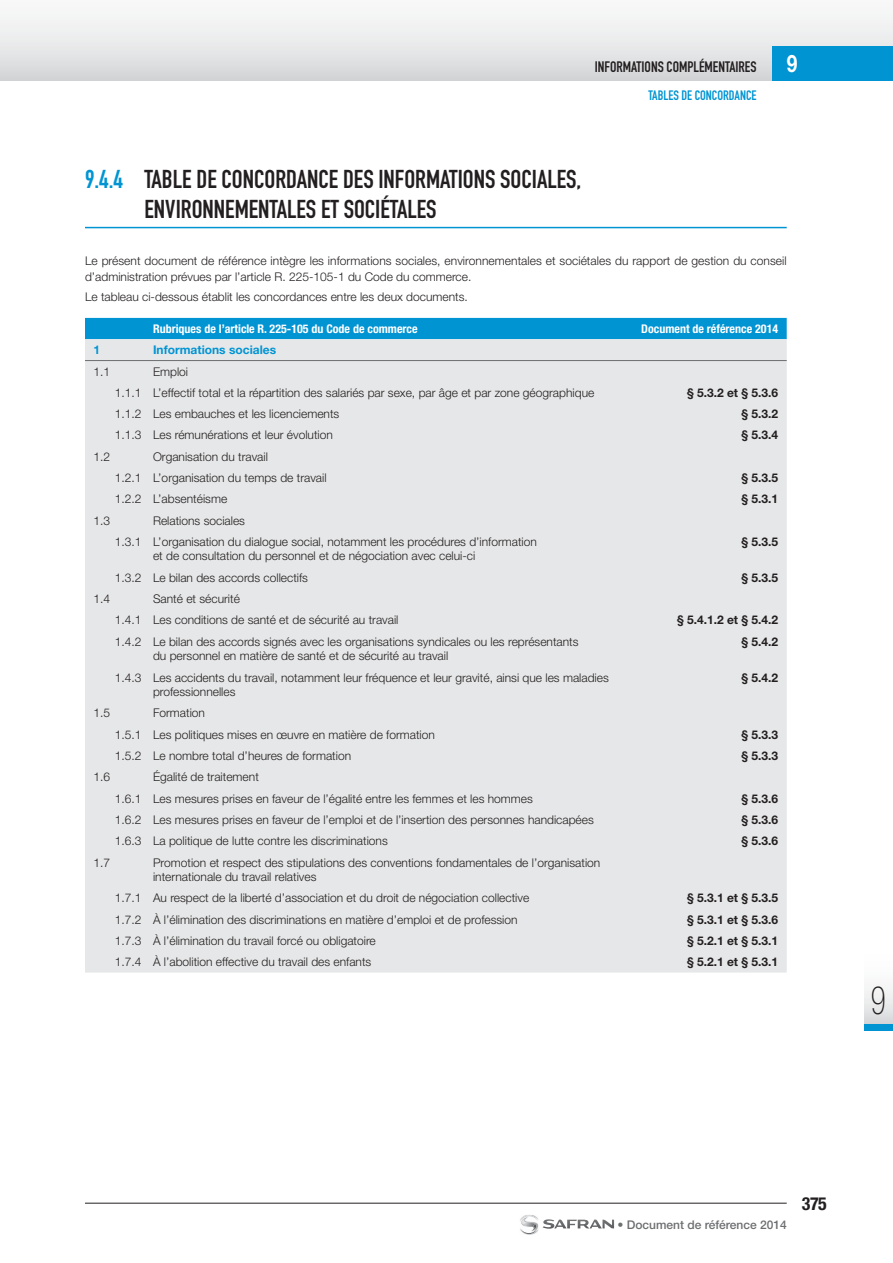
<style>
.page{position:relative;width:893px;height:1263px;background:#fff}
.page>*{position:absolute;margin:0;border:0;box-sizing:border-box;transform-origin:0 0}
.t1{font:100 condensed 39px "Helvetica Neue LT Std";color:#231f20;scale:.8 1}
.t2{font:25.5px/30px "DIN Engschrift Std";color:#231f20}
.t3{font:700 24px "Helvetica Neue LT Std";color:#fff;scale:.8 1}
.t4{font:700 condensed 18px "Helvetica Neue LT Std";color:#231f20}
.t5{font:15px "DIN Engschrift Std";color:#231f20}
.t6{font:13.5px "DIN Engschrift Std";color:#0094d3}
.t7{font:300 12px/21.3px "Helvetica Neue LT Std";color:#231f20}
.t8{font:700 12px "Helvetica Neue LT Std";color:#231f20}
.t9{font:700 condensed 12px "Helvetica Neue LT Std";color:#fff}
.t10{font:500 12px "Helvetica Neue LT Std";color:#6d6e70}
.t11{font:700 12px "Helvetica Neue LT Std";color:#0094d3}
.s1{color:#0094d3}
</style>
<div class="page">
<svg style="left:521px;top:1217px;width:93px;height:13px"></svg>
<img style="left:520px;top:1215px;width:17px;height:7px">
<img style="left:520px;top:1228px;width:18px;height:6px">
<hr style="left:85px;top:1203px;width:702px;height:1px;background:#231f20">
<div style="left:0;top:0;width:893px;height:80px;background:linear-gradient(to bottom,#fcfcfd,#d6d8d9)"></div>
<div style="left:773px;top:46px;width:120px;height:34px;background:#0094d3"></div>
<div style="left:864px;top:936px;width:29px;height:89px;background:linear-gradient(to bottom,#fff,#dfe0e1)"></div>
<div style="left:864px;top:1025px;width:29px;height:6px;background:#0094d3"></div>
<hr style="left:85px;top:227px;width:702px;height:1px;background:#0094d3">
<div style="left:85px;top:318px;width:702px;height:21px;background:#0094d3"></div>
<div style="left:85px;top:339px;width:702px;height:634px;background:#e6e7e8"></div>
<hr style="left:85px;top:360px;width:702px;height:1px;background:#6d6e70">
<p class="t5" style="left:595px;top:61px;width:163px">INFORMATIONS COMPLÉMENTAIRES</p>
<h3 class="t3" style="left:787px;top:55px;width:15px">9</h3>
<p class="t6" style="left:648px;top:90px;width:110px">TABLES DE CONCORDANCE</p>
<h2 class="t2" style="left:145px;top:167px;width:438px;text-indent:-60px"><span class="s1">9.4.4</span> TABLE DE CONCORDANCE DES INFORMATIONS SOCIALES,<br>ENVIRONNEMENTALES ET SOCIÉTALES</h2>
<p class="t7" style="left:85px;top:254px;width:703px;line-height:15.8px">Le présent document de référence intègre les informations sociales, environnementales et sociétales du rapport de gestion du conseil d’administration prévues par l’article R. 225-105-1 du Code du commerce.</p>
<p class="t7" style="left:85px;top:287px;width:384px">Le tableau ci-dessous établit les concordances entre les deux documents.</p>
<p class="t9" style="left:153px;top:324px;width:266px">Rubriques de l’article R. 225-105 du Code de commerce</p>
<p class="t9" style="left:641px;top:324px;width:138px">Document de référence 2014</p>
<p class="t11" style="left:94px;top:346px;width:8px">1</p>
<p class="t11" style="left:153px;top:346px;width:125px">Informations sociales</p>
<p class="t7" style="left:94px;top:362px;width:18px">1.1</p>
<p class="t7" style="left:115px;top:362px;width:481px;text-indent:38px">Emploi<br>1.1.1 L’effectif total et la répartition des salariés par sexe, par âge et par zone géographique</p>
<p class="t8" style="left:687px;top:388px;width:93px">§ 5.3.2 et § 5.3.6</p>
<p class="t7" style="left:115px;top:405px;width:226px">1.1.2 Les embauches et les licenciements</p>
<p class="t8" style="left:741px;top:410px;width:38px">§ 5.3.2</p>
<p class="t7" style="left:115px;top:426px;width:220px">1.1.3 Les rémunérations et leur évolution</p>
<p class="t8" style="left:741px;top:431px;width:38px">§ 5.3.4</p>
<p class="t7" style="left:94px;top:447px;width:18px">1.2</p>
<p class="t7" style="left:115px;top:447px;width:213px;text-indent:38px">Organisation du travail<br>1.2.1 L’organisation du temps de travail</p>
<p class="t8" style="left:741px;top:474px;width:38px">§ 5.3.5</p>
<p class="t7" style="left:115px;top:490px;width:114px">1.2.2 L’absentéisme</p>
<p class="t8" style="left:741px;top:495px;width:38px">§ 5.3.1</p>
<p class="t7" style="left:94px;top:511px;width:18px">1.3</p>
<p class="t7" style="left:115px;top:511px;width:424px;text-indent:38px">Relations sociales<br>1.3.1 L’organisation du dialogue social, notamment les procédures d’information</p>
<p class="t7" style="left:153px;top:547px;width:324px">et de consultation du personnel et de négociation avec celui-ci</p>
<p class="t8" style="left:741px;top:538px;width:38px">§ 5.3.5</p>
<p class="t7" style="left:115px;top:568px;width:195px">1.3.2 Le bilan des accords collectifs</p>
<p class="t8" style="left:741px;top:573px;width:38px">§ 5.3.5</p>
<p class="t7" style="left:94px;top:590px;width:18px">1.4</p>
<p class="t7" style="left:115px;top:590px;width:285px;text-indent:38px">Santé et sécurité<br>1.4.1 Les conditions de santé et de sécurité au travail</p>
<p class="t8" style="left:677px;top:616px;width:103px">§ 5.4.1.2 et § 5.4.2</p>
<p class="t7" style="left:153px;top:636px;width:427px;line-height:14.4px;text-indent:-38px">1.4.2 Le bilan des accords signés avec les organisations syndicales ou les représentants du personnel en matière de santé et de sécurité au travail</p>
<p class="t8" style="left:741px;top:637px;width:38px">§ 5.4.2</p>
<p class="t7" style="left:153px;top:672px;width:457px;line-height:14.4px;text-indent:-38px">1.4.3 Les accidents du travail, notamment leur fréquence et leur gravité, ainsi que les maladies professionnelles</p>
<p class="t8" style="left:741px;top:673px;width:38px">§ 5.4.2</p>
<p class="t7" style="left:94px;top:704px;width:18px">1.5</p>
<p class="t7" style="left:115px;top:704px;width:322px;text-indent:38px">Formation<br>1.5.1 Les politiques mises en œuvre en matière de formation</p>
<p class="t8" style="left:741px;top:730px;width:38px">§ 5.3.3</p>
<p class="t7" style="left:115px;top:746px;width:238px">1.5.2 Le nombre total d’heures de formation</p>
<p class="t8" style="left:741px;top:751px;width:38px">§ 5.3.3</p>
<p class="t7" style="left:94px;top:768px;width:18px">1.6</p>
<p class="t7" style="left:115px;top:768px;width:420px;text-indent:38px">Égalité de traitement<br>1.6.1 Les mesures prises en faveur de l’égalité entre les femmes et les hommes</p>
<p class="t8" style="left:741px;top:794px;width:38px">§ 5.3.6</p>
<p class="t7" style="left:115px;top:810px;width:481px">1.6.2 Les mesures prises en faveur de l’emploi et de l’insertion des personnes handicapées</p>
<p class="t8" style="left:741px;top:815px;width:38px">§ 5.3.6</p>
<p class="t7" style="left:115px;top:832px;width:274px">1.6.3 La politique de lutte contre les discriminations</p>
<p class="t8" style="left:741px;top:837px;width:38px">§ 5.3.6</p>
<p class="t7" style="left:94px;top:853px;width:18px">1.7</p>
<p class="t7" style="left:153px;top:857px;width:449px;line-height:14.4px">Promotion et respect des stipulations des conventions fondamentales de l’organisation internationale du travail relatives</p>
<p class="t7" style="left:115px;top:889px;width:416px">1.7.1 Au respect de la liberté d’association et du droit de négociation collective</p>
<p class="t8" style="left:687px;top:894px;width:93px">§ 5.3.1 et § 5.3.5</p>
<p class="t7" style="left:115px;top:910px;width:404px">1.7.2 À l’élimination des discriminations en matière d’emploi et de profession</p>
<p class="t8" style="left:687px;top:915px;width:93px">§ 5.3.1 et § 5.3.6</p>
<p class="t7" style="left:115px;top:931px;width:263px">1.7.3 À l’élimination du travail forcé ou obligatoire</p>
<p class="t8" style="left:687px;top:936px;width:93px">§ 5.2.1 et § 5.3.1</p>
<p class="t7" style="left:115px;top:953px;width:258px">1.7.4 À l’abolition effective du travail des enfants</p>
<p class="t8" style="left:687px;top:958px;width:93px">§ 5.2.1 et § 5.3.1</p>
<h1 class="t1" style="left:871px;top:987px;width:20px">9</h1>
<p class="t10" style="left:617px;top:1220px;width:171px">• Document de référence 2014</p>
<h3 class="t4" style="left:802px;top:1197px;width:27px">375</h3>
</div>
